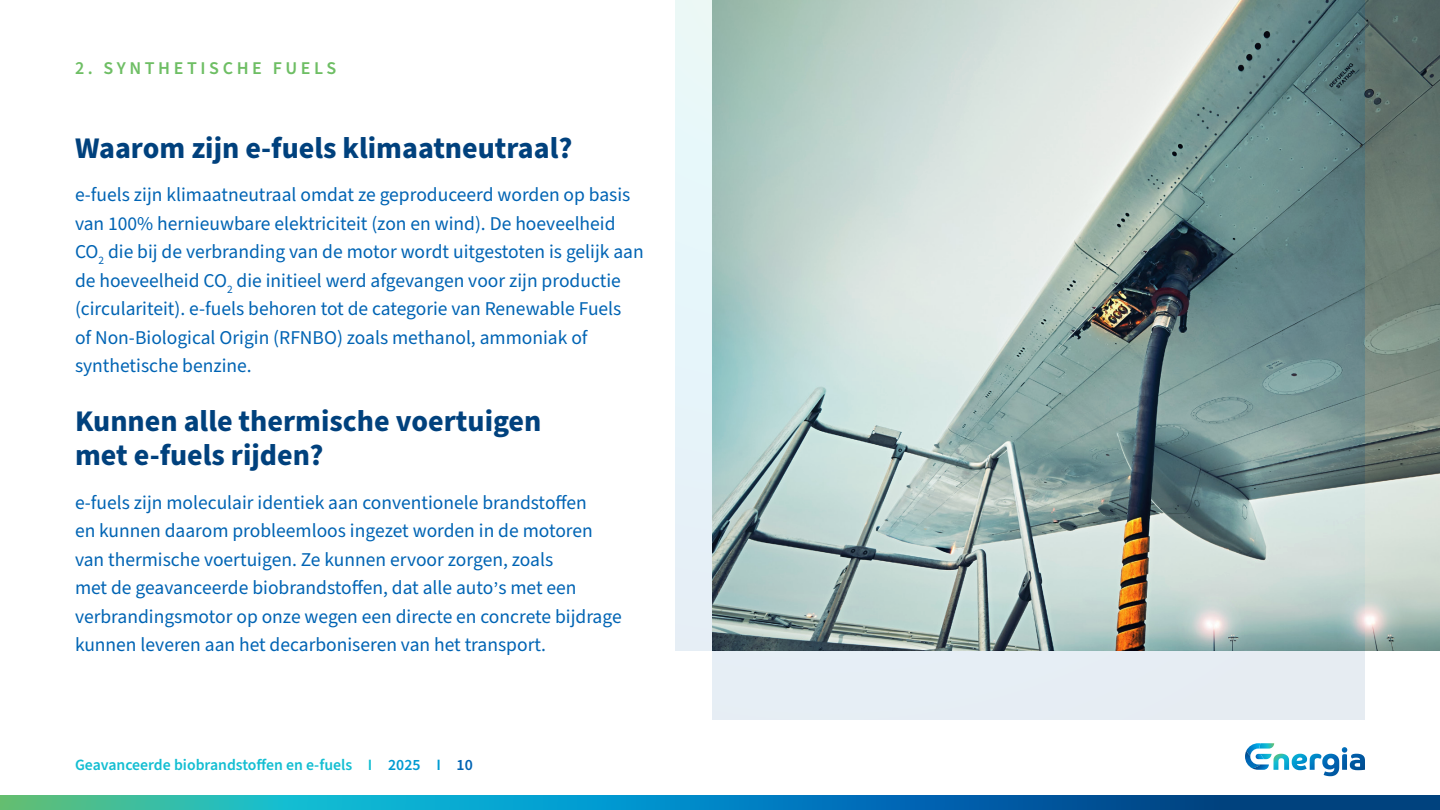
<style>
.page{position:relative;width:1440px;height:810px;background:#fff}
.page>*{position:absolute;margin:0;border:0;box-sizing:border-box;transform-origin:0 0}
.Tabel-tekst-regular{font:700 30px/34.5px "Source Sans Pro";color:#00417d}
.Tabel-tekst-regular-2{font:19.5px/28.5px "Source Sans Pro";color:#0064b4}
.Tabel-tekst-regular-3{font:600 18px "Source Sans Pro";letter-spacing:.2em;color:#6ebe64}
.t1{font:600 15.75px "Source Sans Pro";color:#14bed2}
.s1{color:#009bd2}
.s2{color:#0064b4}
</style>
<div class="page">
<svg style="left:0;top:795px;width:1440px;height:15px;background:#0e82ab"></svg>
<svg style="left:1310px;top:747px;width:55px;height:29px"></svg>
<svg style="left:1245px;top:743px;width:29px;height:27px"></svg>
<img style="left:1365px;top:0;width:75px;height:651px">
<div style="left:675px;top:0;width:690px;height:651px;background:#e6f5f9"></div>
<svg style="left:712px;top:0;width:653px;height:720px;background:#a9bdbb"></svg>
<p class="Tabel-tekst-regular-3" style="left:75px;top:56px;width:263px">2. SYNTHETISCHE FUELS</p>
<p class="Tabel-tekst-regular" style="left:75px;top:131px;width:499px">Waarom zijn e-fuels klimaatneutraal?</p>
<p class="Tabel-tekst-regular-2" style="left:75px;top:181px;width:570px">e-fuels zijn klimaatneutraal omdat ze geproduceerd worden op basis van 100% hernieuwbare elektriciteit (zon en wind). De hoeveelheid CO<sub>2</sub> die bij de verbranding van de motor wordt uitgestoten is gelijk aan de hoeveelheid CO<sub>2</sub> die initieel werd afgevangen voor zijn productie (circulariteit). e-fuels behoren tot de categorie van Renewable Fuels<br>of Non-Biological Origin (RFNBO) zoals methanol, ammoniak of synthetische benzine.</p>
<p class="Tabel-tekst-regular" style="left:75px;top:404px;width:468px">Kunnen alle thermische voertuigen met e-fuels rijden?</p>
<p class="Tabel-tekst-regular-2" style="left:75px;top:488px;width:548px">e-fuels zijn moleculair identiek aan conventionele brandstoffen<br>en kunnen daarom probleemloos ingezet worden in de motoren van thermische voertuigen. Ze kunnen ervoor zorgen, zoals<br>met de geavanceerde biobrandstoffen, dat alle autoʼs met een verbrandingsmotor op onze wegen een directe en concrete bijdrage kunnen leveren aan het decarboniseren van het transport.</p>
<p class="t1" style="left:75px;top:754px;width:399px">Geavanceerde biobrandstoffen en e-fuels I <span class="s1">2025 I</span> <span class="s2">10</span></p>
</div>
